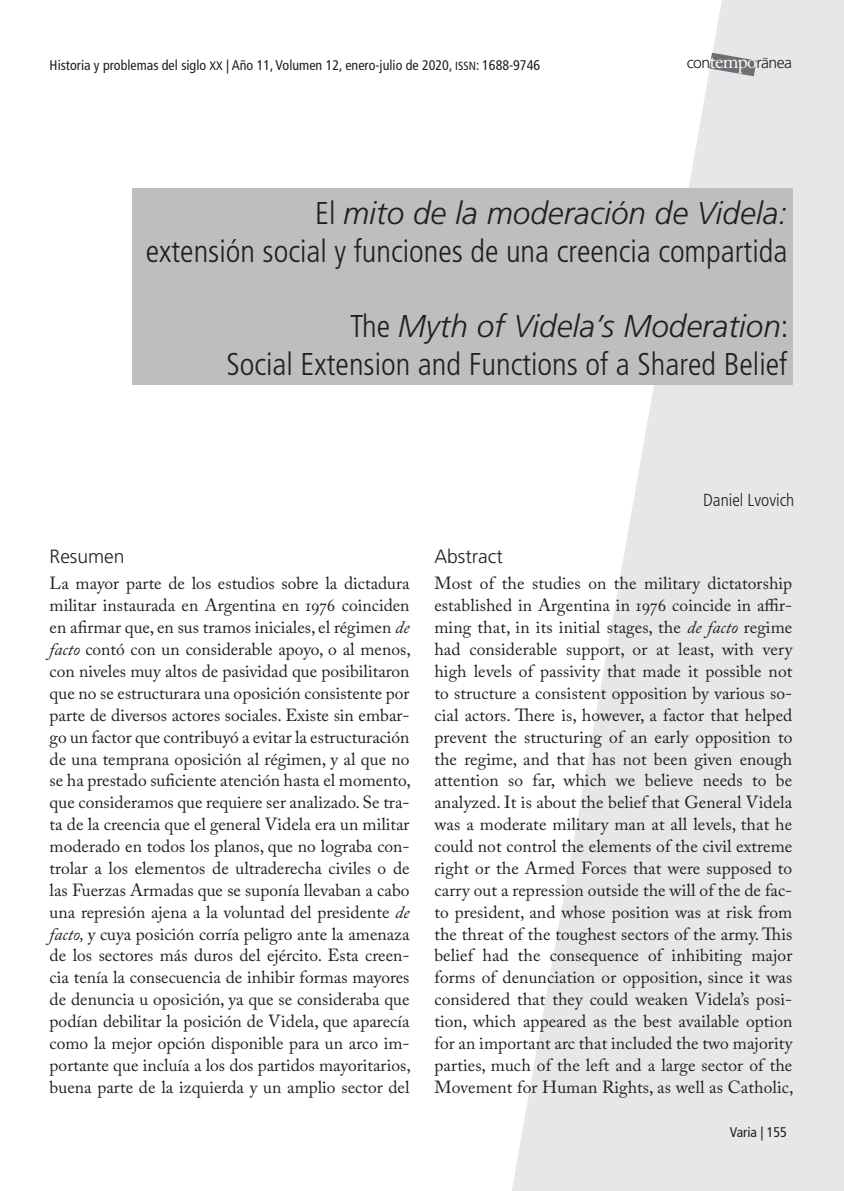
<style>
.page{position:relative;width:844px;height:1191px;background:#fff}
.page>*{position:absolute;margin:0;border:0;box-sizing:border-box;transform-origin:0 0}
.tit{font:300 condensed 31.5px/37.8px "Frutiger";color:#231f20;text-align:right}
.tit_-_Copia{font:300 condensed 31.5px/37.8px "Frutiger";color:#231f20;text-align:right}
.st02{font:300 19.25px "Frutiger";color:#231f20}
.txt_alemán{font:17.5px/21.9px "Adobe Caslon Pro";color:#231f20;text-align:justify}
.autor{font:300 condensed 17.5px "Frutiger";color:#231f20}
.t1{font:300 15.75px "Frutiger";letter-spacing:-.035em;color:#231f20}
.t2{font:condensed 14px "Frutiger";color:#231f20}
.s1{font-size:12.25px}
.s2{font-family:"Frutiger Cn SC850";font-stretch:normal;font-size:11.9px}
.s3{font-family:"Adobe Caslon Pro";font-weight:400;font-size:19.6px;color:#fff}
.s4{font-style:italic;font-stretch:normal}
.s5{font-style:italic}
</style>
<div class="page">
<svg style="left:504px;top:0;width:339px;height:1191px;fill:#e6e7e8"></svg>
<svg style="left:709px;top:53px;width:47px;height:23px"></svg>
<div style="left:132px;top:189px;width:660px;height:196px;background:#bcbec0"></div>
<p class="t2" style="left:50px;top:57px;width:492px">Historia y problemas del siglo <span class="s1">XX</span> | Año 11, Volumen 12, enero-julio de 2020, <span class="s2">ISSN</span>: 1688-9746</p>
<p class="t1" style="left:686px;top:54px;width:107px">con<span class="s3">tempo</span>ranea</p>
<p class="tit" style="left:146px;top:194px;width:643px">El <span class="s4">mito de la moderación de Videla:<br></span>extensión social y funciones de una creencia compartida</p>
<p class="tit_-_Copia" style="left:226px;top:308px;width:563px">The <span class="s4">Myth of Videla’s Moderation</span>:<br>Social Extension and Functions of a Shared Belief</p>
<p class="st02" style="left:50px;top:545px;width:76px">Resumen</p>
<p class="txt_alemán" style="left:50px;top:572px;width:362px">La mayor parte de los estudios sobre la dictadura militar instaurada en Argentina en 1976 coinciden en afirmar que, en sus tramos iniciales, el régimen <span class="s5">de facto</span> contó con un considerable apoyo, o al menos, con niveles muy altos de pasividad que posibilitaron que no se estructurara una oposición consistente por parte de diversos actores sociales. Existe sin embar&shy;go un factor que contribuyó a evitar la estructuración de una temprana oposición al régimen, y al que no se ha prestado suficiente atención hasta el momento, que consideramos que requiere ser analizado. Se tra&shy;ta de la creencia que el general Videla era un militar moderado en todos los planos, que no lograba con&shy;trolar a los elementos de ultraderecha civiles o de las Fuerzas Armadas que se suponía llevaban a cabo una represión ajena a la voluntad del presidente <span class="s5">de facto,</span> y cuya posición corría peligro ante la amenaza de los sectores más duros del ejército. Esta creen&shy;cia tenía la consecuencia de inhibir formas mayores de denuncia u oposición, ya que se consideraba que podían debilitar la posición de Videla, que aparecía como la mejor opción disponible para un arco im&shy;portante que incluía a los dos partidos mayoritarios, buena parte de la izquierda y un amplio sector del</p>
<p class="autor" style="left:703px;top:489px;width:93px">Daniel Lvovich</p>
<p class="st02" style="left:434px;top:545px;width:70px">Abstract</p>
<p class="txt_alemán" style="left:434px;top:572px;width:360px">Most of the studies on the military dictatorship established in Argentina in 1976 coincide in affir&shy;ming that, in its initial stages, the <span class="s5">de facto</span> regime had considerable support, or at least, with very high levels of passivity that made it possible not to structure a consistent opposition by various so&shy;cial actors. There is, however, a factor that helped prevent the structuring of an early opposition to the regime, and that has not been given enough attention so far, which we believe needs to be analyzed. It is about the belief that General Videla was a moderate military man at all levels, that he could not control the elements of the civil extreme right or the Armed Forces that were supposed to carry out a repression outside the will of the de fac&shy;to president, and whose position was at risk from the threat of the toughest sectors of the army. This belief had the consequence of inhibiting major forms of denunciation or opposition, since it was considered that they could weaken Videla’s posi&shy;tion, which appeared as the best available option for an important arc that included the two majority parties, much of the left and a large sector of the Movement for Human Rights, as well as Catholic,</p>
<p class="t2" style="left:729px;top:1124px;width:59px">Varia | 155</p>
</div>
